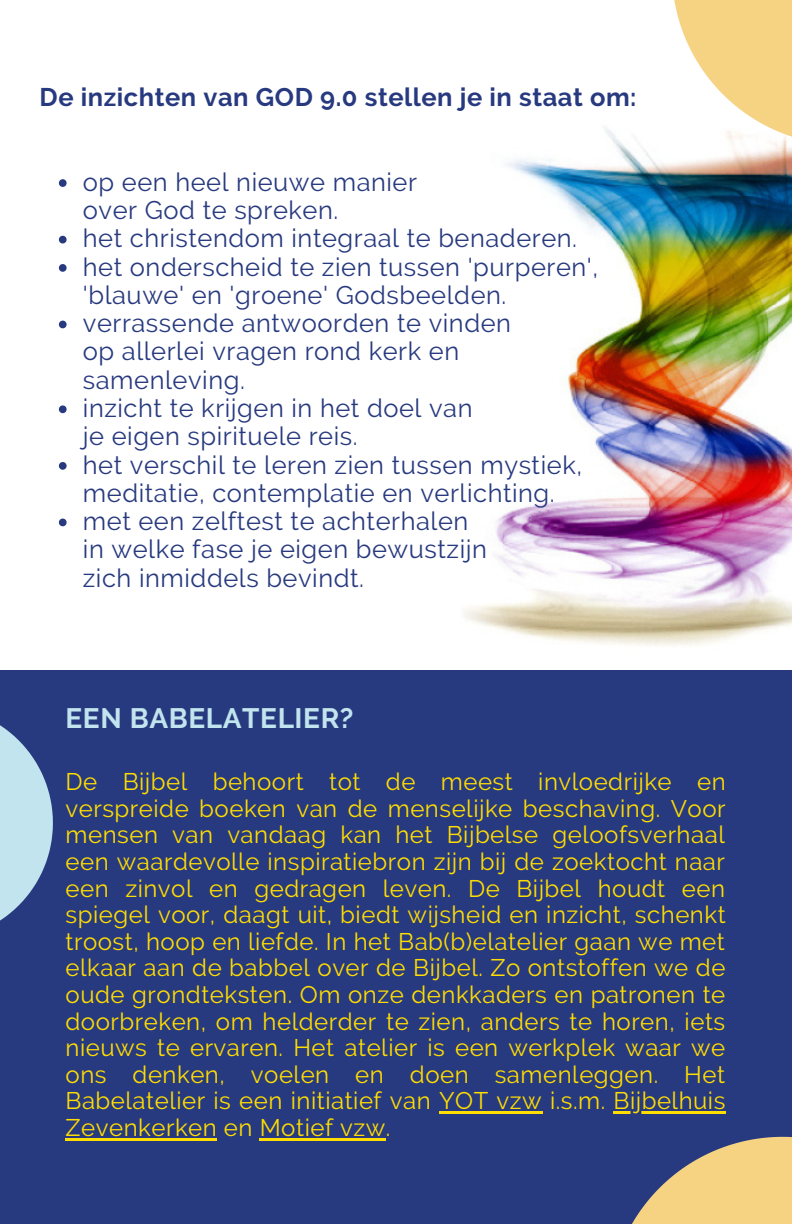
<style>
.page{position:relative;width:792px;height:1224px;background:#283a7f}
.page>*{position:absolute;margin:0;border:0;box-sizing:border-box;transform-origin:0 0}
.t1{font:700 28px "Raleway";letter-spacing:.02em;color:#c1e4ee}
.t2{font:25.4px/28.2px "Raleway";letter-spacing:.02em;color:#283a7f}
.t3{font:700 25.4px "Raleway";letter-spacing:.02em;color:#283a7f}
.t4{font:24px/26.6px "Raleway";letter-spacing:.02em;color:#ffdd01;text-align:justify}
</style>
<div class="page">
<div style="left:0;top:0;width:792px;height:670px;background:#fff"></div>
<hr style="left:439px;top:1112px;width:103px;height:2px;background:#ffdd01">
<hr style="left:613px;top:1112px;width:113px;height:2px;background:#ffdd01">
<hr style="left:66px;top:1138px;width:151px;height:2px;background:#ffdd01">
<hr style="left:260px;top:1138px;width:126px;height:2px;background:#ffdd01">
<img style="left:464px;top:126px;width:328px;height:520px">
<svg style="left:59px;top:179px;width:8px;height:8px"></svg>
<svg style="left:59px;top:236px;width:8px;height:7px"></svg>
<svg style="left:59px;top:264px;width:8px;height:8px"></svg>
<svg style="left:59px;top:321px;width:8px;height:7px"></svg>
<svg style="left:59px;top:405px;width:8px;height:8px"></svg>
<svg style="left:59px;top:462px;width:8px;height:8px"></svg>
<svg style="left:59px;top:519px;width:8px;height:7px"></svg>
<svg style="left:632px;top:1137px;width:160px;height:87px"></svg>
<svg style="left:0;top:725px;width:53px;height:196px"></svg>
<svg style="left:672px;top:0;width:120px;height:145px"></svg>
<p class="t3" style="left:40px;top:82px;width:598px">De inzichten van GOD 9.0 stellen je in staat om:</p>
<p class="t2" style="left:83px;top:168px;width:336px">op een heel nieuwe manier</p>
<p class="t2" style="left:83px;top:224px;width:517px">het christendom integraal te benaderen. het onderscheid te zien tussen 'purperen', 'blauwe' en 'groene' Godsbeelden. verrassende antwoorden te vinden</p>
<p class="t2" style="left:83px;top:196px;width:257px">over God te spreken.</p>
<p class="t2" style="left:83px;top:337px;width:378px">op allerlei vragen rond kerk en samenleving.</p>
<p class="t2" style="left:83px;top:422px;width:276px">je eigen spirituele reis.</p>
<p class="t2" style="left:83px;top:394px;width:391px">inzicht te krijgen in het doel van</p>
<p class="t2" style="left:83px;top:451px;width:501px">het verschil te leren zien tussen mystiek, meditatie, contemplatie en verlichting. met een zelftest te achterhalen</p>
<p class="t2" style="left:83px;top:535px;width:406px">in welke fase je eigen bewustzijn zich inmiddels bevindt.</p>
<p class="t1" style="left:66px;top:702px;width:289px">EEN BABELATELIER?</p>
<p class="t4" style="left:66px;top:768px;width:662px">De Bijbel behoort tot de meest invloedrijke en verspreide boeken van de menselijke beschaving. Voor mensen van vandaag kan het Bijbelse geloofsverhaal een waardevolle inspiratiebron zijn bij de zoektocht naar een zinvol en gedragen leven. De Bijbel houdt een spiegel voor, daagt uit, biedt wijsheid en inzicht, schenkt troost, hoop en liefde. In het Bab(b)elatelier gaan we met elkaar aan de babbel over de Bijbel. Zo ontstoffen we de oude grondteksten. Om onze denkkaders en patronen te doorbreken, om helderder te zien, anders te horen, iets nieuws te ervaren. Het atelier is een werkplek waar we ons denken, voelen en doen samenleggen. Het Babelatelier is een initiatief van YOT vzw i.s.m. Bijbelhuis Zevenkerken en Motief vzw.</p>
</div>
